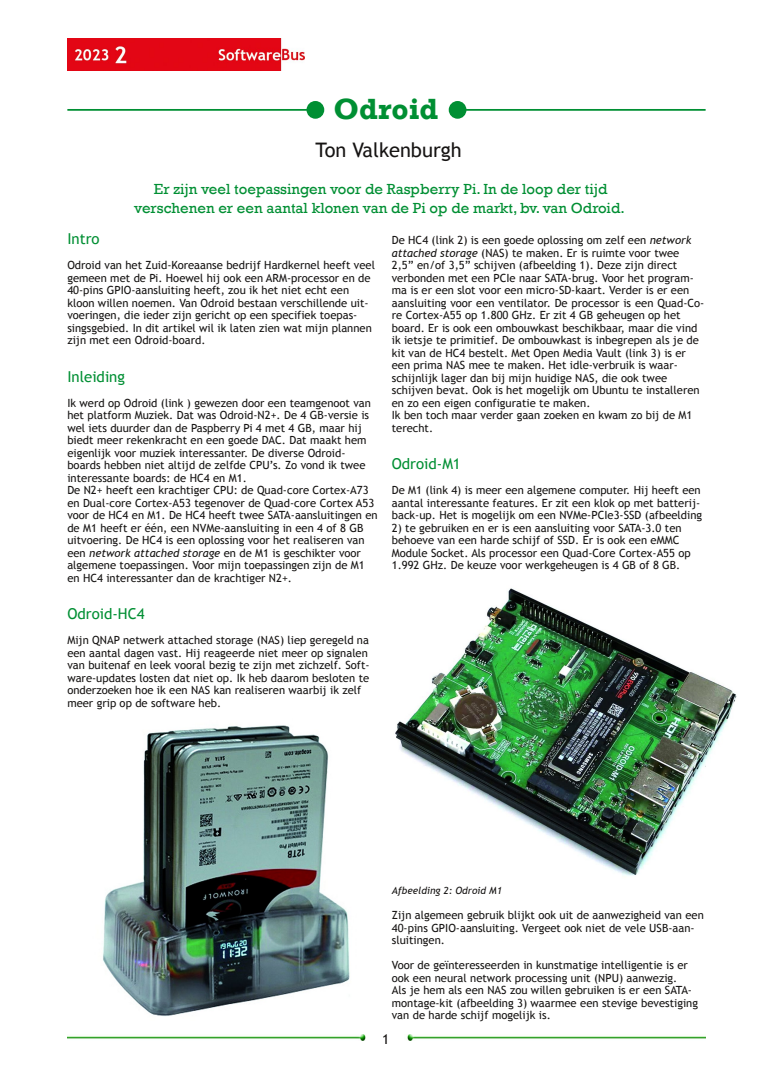
<style>
.page{position:relative;width:773px;height:1081px;background:#fff}
.page>*{position:absolute;margin:0;border:0;box-sizing:border-box;transform-origin:0 0}
.t1{font:700 30px "Rockwell";color:#008f33}
.t2{font:20px "Trebuchet MS";color:#161413}
.t3{font:15px/18.8px "Rockwell";color:#008f33;text-align:center}
.t4{font:15px "Trebuchet MS";color:#008f33}
.t5{font:13.75px "Trebuchet MS";color:#161413}
.t6{font:11.25px/12.5px "Trebuchet MS";color:#161413}
.t7{font:italic 10px "Trebuchet MS";color:#161413}
.s1{font-style:italic}
</style>
<div class="page">
<img style="left:67px;top:39px;width:237px;height:32px">
<img style="left:67px;top:1035px;width:299px;height:5px">
<img style="left:407px;top:1035px;width:298px;height:5px">
<hr style="left:457px;top:109px;width:248px;height:2px;background:#008f33">
<div style="left:448px;top:101px;width:18px;height:18px;background:#008f33;border-radius:50%"></div>
<hr style="left:67px;top:109px;width:248px;height:2px;background:#008f33">
<div style="left:306px;top:101px;width:18px;height:18px;background:#008f33;border-radius:50%"></div>
<img style="left:103px;top:725px;width:247px;height:291px">
<img style="left:395px;top:588px;width:342px;height:288px">
<h1 class="t1" style="left:333px;top:91px;width:106px">Odroid</h1>
<h2 class="t2" style="left:315px;top:138px;width:148px">Ton Valkenburgh</h2>
<h3 class="t3" style="left:134px;top:180px;width:492px">Er zijn veel toepassingen voor de Raspberry Pi. In de loop der tijd verschenen er een aantal klonen van de Pi op de markt, bv. van Odroid.</h3>
<h3 class="t4" style="left:67px;top:230px;width:34px">Intro</h3>
<p class="t6" style="left:67px;top:259px;width:309px">Odroid van het Zuid‐Koreaanse bedrijf Hardkernel heeft veel gemeen met de Pi. Hoewel hij ook een ARM‐processor en de 40‐pins GPIO‐aansluiting heeft, zou ik het niet echt een kloon willen noemen. Van Odroid bestaan verschillende uit‐ voeringen, die ieder zijn gericht op een specifiek toepas‐ singsgebied. In dit artikel wil ik laten zien wat mijn plannen zijn met een Odroid‐board.</p>
<h3 class="t4" style="left:67px;top:368px;width:59px">Inleiding</h3>
<p class="t6" style="left:67px;top:396px;width:312px">Ik werd op Odroid (link ) gewezen door een teamgenoot van het platform Muziek. Dat was Odroid‐N2+. De 4 GB‐versie is wel iets duurder dan de Paspberry Pi 4 met 4 GB, maar hij biedt meer rekenkracht en een goede DAC. Dat maakt hem eigenlijk voor muziek interessanter. De diverse Odroid‐ boards hebben niet altijd de zelfde CPU’s. Zo vond ik twee interessante boards: de HC4 en M1.<br>De N2+ heeft een krachtiger CPU: de Quad‐core Cortex‐A73 en Dual‐core Cortex‐A53 tegenover de Quad‐core Cortex A53 voor de HC4 en M1. De HC4 heeft twee SATA‐aansluitingen en de M1 heeft er één, een NVMe‐aansluiting in een 4 of 8 GB uitvoering. De HC4 is een oplossing voor het realiseren van een <span class="s1">network attached storage</span> en de M1 is geschikter voor algemene toepassingen. Voor mijn toepassingen zijn de M1 en HC4 interessanter dan de krachtiger N2+.</p>
<h3 class="t4" style="left:67px;top:605px;width:79px">Odroid‐HC4</h3>
<p class="t6" style="left:67px;top:634px;width:304px">Mijn QNAP netwerk attached storage (NAS) liep geregeld na een aantal dagen vast. Hij reageerde niet meer op signalen van buitenaf en leek vooral bezig te zijn met zichzelf. Soft‐ ware‐updates losten dat niet op. Ik heb daarom besloten te onderzoeken hoe ik een NAS kan realiseren waarbij ik zelf meer grip op de software heb.</p>
<p class="t6" style="left:392px;top:234px;width:314px">De HC4 (link 2) is een goede oplossing om zelf een <span class="s1">network attached storage</span> (NAS) te maken. Er is ruimte voor twee<br>2,5” en/of 3,5” schijven (afbeelding 1). Deze zijn direct verbonden met een PCIe naar SATA‐brug. Voor het program‐ ma is er een slot voor een micro‐SD‐kaart. Verder is er een aansluiting voor een ventilator. De processor is een Quad‐Co‐ re Cortex‐A55 op 1.800 GHz. Er zit 4 GB geheugen op het board. Er is ook een ombouwkast beschikbaar, maar die vind ik ietsje te primitief. De ombouwkast is inbegrepen als je de kit van de HC4 bestelt. Met Open Media Vault (link 3) is er een prima NAS mee te maken. Het idle‐verbruik is waar‐ schijnlijk lager dan bij mijn huidige NAS, die ook twee schijven bevat. Ook is het mogelijk om Ubuntu te installeren en zo een eigen configuratie te maken.<br>Ik ben toch maar verder gaan zoeken en kwam zo bij de M1 terecht.</p>
<h3 class="t4" style="left:392px;top:455px;width:70px">Odroid‐M1</h3>
<p class="t6" style="left:392px;top:484px;width:312px">De M1 (link 4) is meer een algemene computer. Hij heeft een aantal interessante features. Er zit een klok op met batterij‐ back‐up. Het is mogelijk om een NVMe‐PCIe3‐SSD (afbeelding</p>
<p class="t6" style="left:392px;top:521px;width:300px">2) te gebruiken en er is een aansluiting voor SATA‐3.0 ten behoeve van een harde schijf of SSD. Er is ook een eMMC Module Socket. Als processor een Quad‐Core Cortex‐A55 op 1.992 GHz. De keuze voor werkgeheugen is 4 GB of 8 GB.</p>
<p class="t7" style="left:392px;top:885px;width:112px">Afbeelding 2: Odroid M1</p>
<p class="t6" style="left:392px;top:909px;width:313px">Zijn algemeen gebruik blijkt ook uit de aanwezigheid van een<br>40‐pins GPIO‐aansluiting. Vergeet ook niet de vele USB‐aan‐ sluitingen.</p>
<p class="t6" style="left:392px;top:959px;width:307px">Voor de geïnteresseerden in kunstmatige intelligentie is er ook een neural network processing unit (NPU) aanwezig.<br>Als je hem als een NAS zou willen gebruiken is er een SATA‐ montage‐kit (afbeelding 3) waarmee een stevige bevestiging van de harde schijf mogelijk is.</p>
<p class="t5" style="left:382px;top:1031px;width:9px">1</p>
</div>
